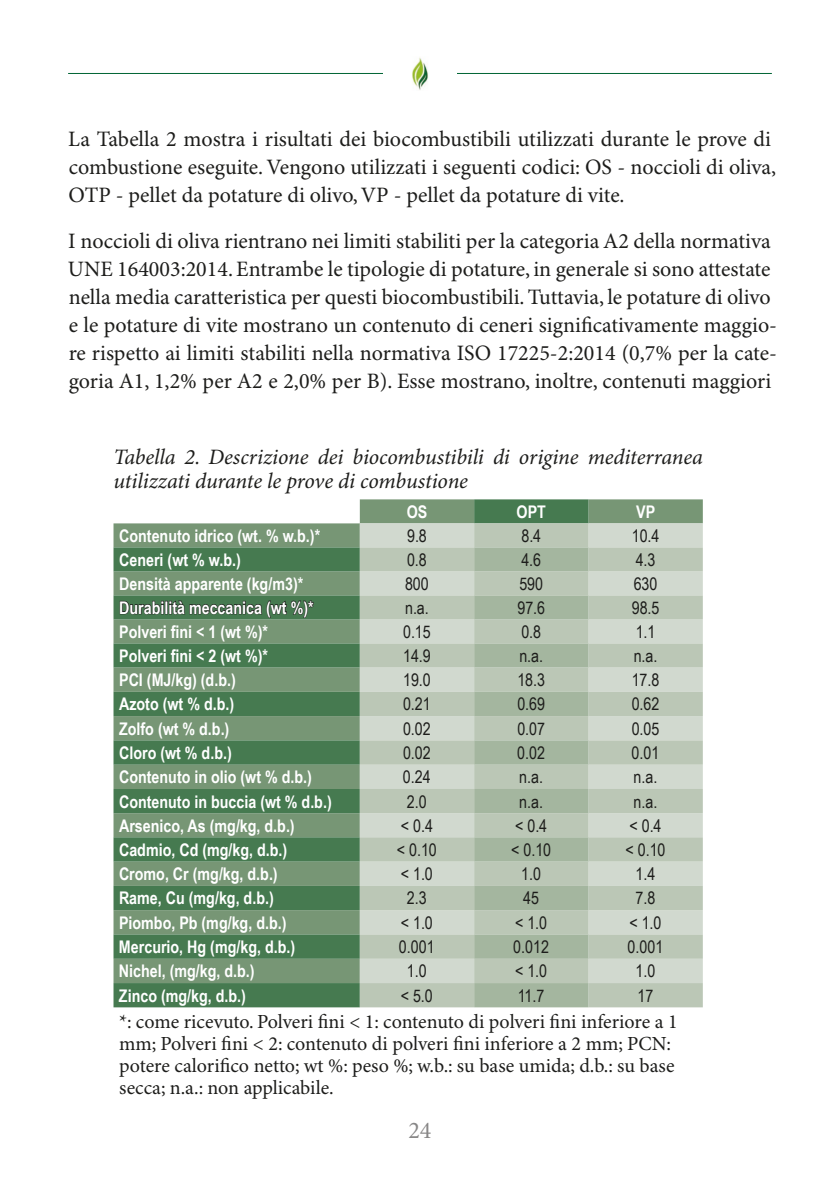
<style>
.page{position:relative;width:840px;height:1191px;background:#fff}
.page>*{position:absolute;margin:0;border:0;box-sizing:border-box;transform-origin:0 0}
.t1{font:24px "Minion Pro";color:#888787}
.t2{font:22px/28px "Minion Pro";color:#1d1d1b}
.t3{font:italic 22px/24px "Minion Pro";letter-spacing:-.005em;color:#1d1d1b}
.t4{font:20px/22px "Minion Pro";color:#1d1d1b}
.t5{font:700 17.4px "Arial Narrow";color:#fff}
.t6{font:17.4px "Arial Narrow";color:#1d1d1b}
</style>
<div class="page">
<hr style="left:68px;top:73px;width:703px;height:1px;background:#006435">
<img style="left:383px;top:57px;width:73px;height:33px">
<svg style="left:113px;top:499px;width:475px;height:508px;background:#688f6b"></svg>
<svg style="left:359px;top:523px;width:343px;height:484px;background:#c5cfc2"></svg>
<svg style="left:474px;top:547px;width:114px;height:460px;background:#afbeaa"></svg>
<svg style="left:119px;top:600px;width:195px;height:18px;background:#385c3e"></svg>
<p class="t2" style="left:68px;top:126px;width:709px">La Tabella 2 mostra i risultati dei biocombustibili utilizzati durante le prove di combustione eseguite. Vengono utilizzati i seguenti codici: OS - noccioli di oliva,<br>OTP - pellet da potature di olivo, VP - pellet da potature di vite.</p>
<p class="t2" style="left:68px;top:227px;width:710px">I noccioli di oliva rientrano nei limiti stabiliti per la categoria A2 della normativa UNE 164003:2014. Entrambe le tipologie di potature, in generale si sono attestate nella media caratteristica per questi biocombustibili. Tuttavia, le potature di olivo e le potature di vite mostrano un contenuto di ceneri significativamente maggio&shy;re rispetto ai limiti stabiliti nella normativa ISO 17225-2:2014 (0,7% per la cate&shy;goria A1, 1,2% per A2 e 2,0% per B). Esse mostrano, inoltre, contenuti maggiori</p>
<p class="t3" style="left:113px;top:446px;width:590px">Tabella 2. Descrizione dei biocombustibili di origine mediterranea utilizzati durante le prove di combustione</p>
<p class="t5" style="left:406px;top:498px;width:22px">OS</p>
<p class="t5" style="left:516px;top:498px;width:31px">OPT</p>
<p class="t5" style="left:636px;top:498px;width:21px">VP</p>
<p class="t5" style="left:119px;top:522px;width:202px">Contenuto idrico (wt. % w.b.)*</p>
<p class="t6" style="left:407px;top:523px;width:21px">9.8</p>
<p class="t6" style="left:521px;top:523px;width:21px">8.4</p>
<p class="t6" style="left:631px;top:523px;width:29px">10.4</p>
<p class="t5" style="left:119px;top:546px;width:123px">Ceneri (wt % w.b.)</p>
<p class="t6" style="left:407px;top:547px;width:21px">0.8</p>
<p class="t6" style="left:521px;top:547px;width:21px">4.6</p>
<p class="t6" style="left:635px;top:547px;width:21px">4.3</p>
<p class="t5" style="left:119px;top:570px;width:185px">Densità apparente (kg/m3)*</p>
<p class="t6" style="left:405px;top:571px;width:25px">800</p>
<p class="t6" style="left:519px;top:571px;width:25px">590</p>
<p class="t6" style="left:633px;top:571px;width:25px">630</p>
<p class="t5" style="left:119px;top:594px;width:196px">Durabilità meccanica (wt %)*</p>
<p class="t6" style="left:405px;top:595px;width:25px">n.a.</p>
<p class="t6" style="left:517px;top:595px;width:29px">97.6</p>
<p class="t6" style="left:631px;top:595px;width:29px">98.5</p>
<p class="t5" style="left:119px;top:618px;width:150px">Polveri fini &lt; 1 (wt %)*</p>
<p class="t6" style="left:403px;top:619px;width:29px">0.15</p>
<p class="t6" style="left:521px;top:619px;width:21px">0.8</p>
<p class="t6" style="left:635px;top:619px;width:21px">1.1</p>
<p class="t5" style="left:119px;top:642px;width:150px">Polveri fini &lt; 2 (wt %)*</p>
<p class="t6" style="left:403px;top:643px;width:29px">14.9</p>
<p class="t6" style="left:519px;top:643px;width:25px">n.a.</p>
<p class="t6" style="left:633px;top:643px;width:25px">n.a.</p>
<p class="t5" style="left:119px;top:666px;width:118px">PCI (MJ/kg) (d.b.)</p>
<p class="t6" style="left:403px;top:667px;width:29px">19.0</p>
<p class="t6" style="left:517px;top:667px;width:29px">18.3</p>
<p class="t6" style="left:631px;top:667px;width:29px">17.8</p>
<p class="t5" style="left:119px;top:691px;width:116px">Azoto (wt % d.b.)</p>
<p class="t6" style="left:403px;top:691px;width:29px">0.21</p>
<p class="t6" style="left:517px;top:691px;width:29px">0.69</p>
<p class="t6" style="left:631px;top:691px;width:29px">0.62</p>
<p class="t5" style="left:119px;top:715px;width:112px">Zolfo (wt % d.b.)</p>
<p class="t6" style="left:403px;top:715px;width:29px">0.02</p>
<p class="t6" style="left:517px;top:715px;width:29px">0.07</p>
<p class="t6" style="left:631px;top:715px;width:29px">0.05</p>
<p class="t5" style="left:119px;top:739px;width:114px">Cloro (wt % d.b.)</p>
<p class="t6" style="left:403px;top:740px;width:29px">0.02</p>
<p class="t6" style="left:517px;top:740px;width:29px">0.02</p>
<p class="t6" style="left:631px;top:740px;width:29px">0.01</p>
<p class="t5" style="left:119px;top:764px;width:194px">Contenuto in olio (wt % d.b.)</p>
<p class="t6" style="left:403px;top:764px;width:29px">0.24</p>
<p class="t6" style="left:519px;top:764px;width:25px">n.a.</p>
<p class="t6" style="left:633px;top:764px;width:25px">n.a.</p>
<p class="t5" style="left:119px;top:788px;width:214px">Contenuto in buccia (wt % d.b.)</p>
<p class="t6" style="left:406px;top:788px;width:21px">2.0</p>
<p class="t6" style="left:519px;top:788px;width:25px">n.a.</p>
<p class="t6" style="left:633px;top:788px;width:25px">n.a.</p>
<p class="t5" style="left:119px;top:812px;width:177px">Arsenico, As (mg/kg, d.b.)</p>
<p class="t6" style="left:400px;top:812px;width:34px">&lt; 0.4</p>
<p class="t6" style="left:515px;top:812px;width:34px">&lt; 0.4</p>
<p class="t6" style="left:629px;top:812px;width:34px">&lt; 0.4</p>
<p class="t5" style="left:119px;top:836px;width:170px">Cadmio, Cd (mg/kg, d.b.)</p>
<p class="t6" style="left:396px;top:837px;width:42px">&lt; 0.10</p>
<p class="t6" style="left:511px;top:837px;width:42px">&lt; 0.10</p>
<p class="t6" style="left:625px;top:837px;width:42px">&lt; 0.10</p>
<p class="t5" style="left:119px;top:860px;width:160px">Cromo, Cr (mg/kg, d.b.)</p>
<p class="t6" style="left:400px;top:861px;width:34px">&lt; 1.0</p>
<p class="t6" style="left:521px;top:861px;width:21px">1.0</p>
<p class="t6" style="left:635px;top:861px;width:21px">1.4</p>
<p class="t5" style="left:119px;top:885px;width:156px">Rame, Cu (mg/kg, d.b.)</p>
<p class="t6" style="left:406px;top:885px;width:21px">2.3</p>
<p class="t6" style="left:523px;top:885px;width:17px">45</p>
<p class="t6" style="left:635px;top:885px;width:21px">7.8</p>
<p class="t5" style="left:119px;top:909px;width:169px">Piombo, Pb (mg/kg, d.b.)</p>
<p class="t6" style="left:400px;top:909px;width:34px">&lt; 1.0</p>
<p class="t6" style="left:514px;top:909px;width:34px">&lt; 1.0</p>
<p class="t6" style="left:629px;top:909px;width:34px">&lt; 1.0</p>
<p class="t5" style="left:119px;top:933px;width:178px">Mercurio, Hg (mg/kg, d.b.)</p>
<p class="t6" style="left:398px;top:934px;width:37px">0.001</p>
<p class="t6" style="left:513px;top:934px;width:37px">0.012</p>
<p class="t6" style="left:627px;top:934px;width:37px">0.001</p>
<p class="t5" style="left:119px;top:958px;width:137px">Nichel, (mg/kg, d.b.)</p>
<p class="t6" style="left:406px;top:958px;width:21px">1.0</p>
<p class="t6" style="left:514px;top:958px;width:34px">&lt; 1.0</p>
<p class="t6" style="left:635px;top:958px;width:21px">1.0</p>
<p class="t5" style="left:119px;top:982px;width:128px">Zinco (mg/kg, d.b.)</p>
<p class="t6" style="left:400px;top:982px;width:34px">&lt; 5.0</p>
<p class="t6" style="left:517px;top:982px;width:28px">11.7</p>
<p class="t6" style="left:637px;top:982px;width:17px">17</p>
<p class="t4" style="left:119px;top:1011px;width:559px">*: come ricevuto. Polveri fini &lt; 1: contenuto di polveri fini inferiore a 1 mm; Polveri fini &lt; 2: contenuto di polveri fini inferiore a 2 mm; PCN: potere calorifico netto; wt %: peso %; w.b.: su base umida; d.b.: su base secca; n.a.: non applicabile.</p>
<p class="t1" style="left:408px;top:1116px;width:25px">24</p>
</div>
